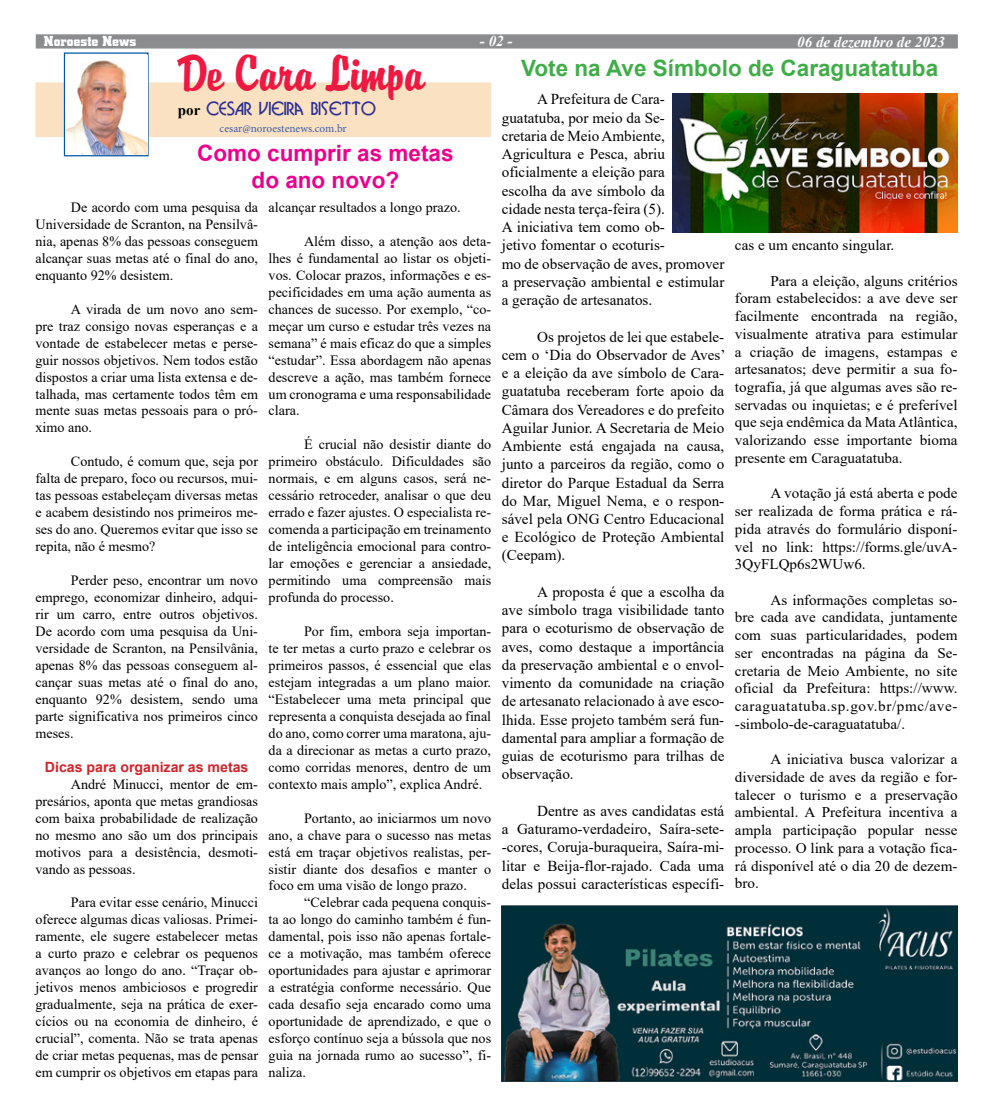
<style>
.page{position:relative;width:993px;height:1117px;background:#fff}
.page>*{position:absolute;margin:0;border:0;box-sizing:border-box;transform-origin:0 0}
.t1{font:45px "Briquet Plain";color:#ed1941}
.t2{font:700 22.5px "Arial";color:#41ad49}
.t3{font:700 22.5px/27px "Arial";color:#ec008c;text-align:center}
.t4{font:17.5px "Bosanova Plain";color:#2e3092}
.t5{font:15.12px/18.2px "Times New Roman";color:#000;text-align:justify}
.t6{font:italic 700 15px "Times New Roman";color:#fff}
.t7{font:700 15px "City D";letter-spacing:.005em;color:#fff}
.t8{font:14.75px/17.8px "Times New Roman";color:#000;text-align:justify}
.t9{font:14.12px/17px "Times New Roman";color:#000;text-align:justify}
.t10{font:700 14.12px "Arial";color:#d2232a}
.t11{font:11.25px "Minion Pro";color:#415ca9}
.s1{font-family:"Times New Roman";font-weight:700;font-size:15px;color:#000}
</style>
<div class="page">
<div style="left:36px;top:34px;width:921px;height:15px;background:#8a8c8e;border:1px solid #8a8c8e"></div>
<div style="left:35px;top:82px;width:456px;height:55px;background:#f9e1c1;border:1px solid #f9e1c1"></div>
<div style="left:64px;top:52px;width:84px;height:104px;border:1px solid #0057a8"></div>
<img style="left:66px;top:55px;width:81px;height:99px">
<img style="left:672px;top:94px;width:285px;height:139px">
<img style="left:501px;top:905px;width:456px;height:176px">
<p class="t7" style="left:44px;top:33px;width:94px">Noroeste News</p>
<p class="t6" style="left:480px;top:31px;width:34px">- 02 -</p>
<p class="t6" style="left:797px;top:31px;width:149px">06 de dezembro de 2023</p>
<h1 class="t1" style="left:179px;top:46px;width:246px">De Cara Limpa</h1>
<p class="t4" style="left:178px;top:98px;width:200px"><span class="s1">por</span> CESAR VIEIRA BISETTO</p>
<p class="t11" style="left:219px;top:121px;width:129px">cesar@noroestenews.com.br</p>
<h2 class="t3" style="left:197px;top:139px;width:258px">Como cumprir as metas do ano novo?</h2>
<p class="t9" style="left:35px;top:198px;width:224px;text-indent:35px">De acordo com uma pesquisa da Universidade de Scranton, na Pensilvâ&shy;nia, apenas 8% das pessoas conseguem alcançar suas metas até o final do ano, enquanto 92% desistem.</p>
<p class="t9" style="left:35px;top:300px;width:224px;text-indent:35px">A virada de um novo ano sem&shy;pre traz consigo novas esperanças e a vontade de estabelecer metas e perse&shy;guir nossos objetivos. Nem todos estão dispostos a criar uma lista extensa e de&shy;talhada, mas certamente todos têm em mente suas metas pessoais para o pró&shy;ximo ano.</p>
<p class="t9" style="left:35px;top:452px;width:224px;text-indent:35px">Contudo, é comum que, seja por falta de preparo, foco ou recursos, mui&shy;tas pessoas estabeleçam diversas metas e acabem desistindo nos primeiros me&shy;ses do ano. Queremos evitar que isso se repita, não é mesmo?</p>
<p class="t9" style="left:35px;top:571px;width:224px;text-indent:35px">Perder peso, encontrar um novo emprego, economizar dinheiro, adqui&shy;rir um carro, entre outros objetivos.<br>De acordo com uma pesquisa da Uni&shy;versidade de Scranton, na Pensilvânia, apenas 8% das pessoas conseguem al&shy;cançar suas metas até o final do ano, enquanto 92% desistem, sendo uma parte significativa nos primeiros cinco meses.</p>
<p class="t10" style="left:45px;top:756px;width:205px">Dicas para organizar as metas</p>
<p class="t9" style="left:35px;top:774px;width:224px;text-indent:35px">André Minucci, mentor de em&shy;presários, aponta que metas grandiosas com baixa probabilidade de realização no mesmo ano são um dos principais motivos para a desistência, desmoti&shy;vando as pessoas.</p>
<p class="t9" style="left:35px;top:893px;width:224px;text-indent:35px">Para evitar esse cenário, Minucci oferece algumas dicas valiosas. Primei&shy;ramente, ele sugere estabelecer metas a curto prazo e celebrar os pequenos avanços ao longo do ano. “Traçar ob&shy;jetivos menos ambiciosos e progredir gradualmente, seja na prática de exer&shy;cícios ou na economia de dinheiro, é crucial”, comenta. Não se trata apenas de criar metas pequenas, mas de pensar em cumprir os objetivos em etapas para</p>
<h2 class="t2" style="left:521px;top:52px;width:418px">Vote na Ave Símbolo de Caraguatatuba</h2>
<p class="t5" style="left:501px;top:90px;width:224px;text-align:left;text-indent:35px">A Prefeitura de Cara&shy;guatatuba, por meio da Se-<br>cretaria de Meio Ambiente,<br>Agricultura e Pesca, abriu oficialmente a eleição para<br>escolha da ave símbolo da<br>cidade nesta terça-feira (5).<br>A iniciativa tem como ob-<br>jetivo fomentar o ecoturis-<br>mo de observação de aves, promover a preservação ambiental e estimular a geração de artesanatos.</p>
<p class="t5" style="left:501px;top:327px;width:225px;text-indent:35px">Os projetos de lei que estabele&shy;cem o ‘Dia do Observador de Aves’ e a eleição da ave símbolo de Cara&shy;guatatuba receberam forte apoio da Câmara dos Vereadores e do prefeito Aguilar Junior. A Secretaria de Meio Ambiente está engajada na causa, junto a parceiros da região, como o diretor do Parque Estadual da Serra do Mar, Miguel Nema, e o respon&shy;sável pela ONG Centro Educacional e Ecológico de Proteção Ambiental (Ceepam).</p>
<p class="t5" style="left:501px;top:582px;width:224px;text-indent:35px">A proposta é que a escolha da ave símbolo traga visibilidade tanto para o ecoturismo de observação de aves, como destaque a importância da preservação ambiental e o envol&shy;vimento da comunidade na criação de artesanato relacionado à ave esco&shy;lhida. Esse projeto também será fun&shy;damental para ampliar a formação de guias de ecoturismo para trilhas de observação.</p>
<p class="t5" style="left:501px;top:801px;width:224px;text-indent:35px">Dentre as aves candidatas está a Gaturamo-verdadeiro, Saíra-sete--cores, Coruja-buraqueira, Saíra-mi&shy;litar e Beija-flor-rajado. Cada uma delas possui características específi-</p>
<p class="t9" style="left:268px;top:198px;width:193px">alcançar resultados a longo prazo.</p>
<p class="t9" style="left:268px;top:232px;width:224px;text-indent:35px">Além disso, a atenção aos deta&shy;lhes é fundamental ao listar os objeti&shy;vos. Colocar prazos, informações e es&shy;pecificidades em uma ação aumenta as chances de sucesso. Por exemplo, “co&shy;meçar um curso e estudar três vezes na semana” é mais eficaz do que a simples “estudar”. Essa abordagem não apenas descreve a ação, mas também fornece um cronograma e uma responsabilidade clara.</p>
<p class="t9" style="left:268px;top:435px;width:224px;text-indent:35px">É crucial não desistir diante do primeiro obstáculo. Dificuldades são normais, e em alguns casos, será ne&shy;cessário retroceder, analisar o que deu errado e fazer ajustes. O especialista re&shy;comenda a participação em treinamento de inteligência emocional para contro&shy;lar emoções e gerenciar a ansiedade, permitindo uma compreensão mais profunda do processo.</p>
<p class="t9" style="left:268px;top:622px;width:224px;text-indent:35px">Por fim, embora seja importan&shy;te ter metas a curto prazo e celebrar os primeiros passos, é essencial que elas estejam integradas a um plano maior. “Estabelecer uma meta principal que representa a conquista desejada ao final do ano, como correr uma maratona, aju&shy;da a direcionar as metas a curto prazo, como corridas menores, dentro de um contexto mais amplo”, explica André.</p>
<p class="t9" style="left:268px;top:808px;width:224px;text-indent:35px">Portanto, ao iniciarmos um novo ano, a chave para o sucesso nas metas está em traçar objetivos realistas, per&shy;sistir diante dos desafios e manter o foco em uma visão de longo prazo.</p>
<p class="t9" style="left:268px;top:893px;width:224px;text-indent:35px">“Celebrar cada pequena conquis&shy;ta ao longo do caminho também é fun&shy;damental, pois isso não apenas fortale&shy;ce a motivação, mas também oferece oportunidades para ajustar e aprimorar a estratégia conforme necessário. Que cada desafio seja encarado como uma oportunidade de aprendizado, e que o esforço contínuo seja a bússola que nos guia na jornada rumo ao sucesso”, fi&shy;naliza.</p>
<p class="t8" style="left:734px;top:236px;width:161px">cas e um encanto singular.</p>
<p class="t8" style="left:734px;top:271px;width:224px;text-indent:35px">Para a eleição, alguns critérios foram estabelecidos: a ave deve ser facilmente encontrada na região, visualmente atrativa para estimular a criação de imagens, estampas e artesanatos; deve permitir a sua fo&shy;tografia, já que algumas aves são re&shy;servadas ou inquietas; e é preferível que seja endêmica da Mata Atlântica, valorizando esse importante bioma presente em Caraguatatuba.</p>
<p class="t8" style="left:734px;top:484px;width:224px;text-indent:35px">A votação já está aberta e pode ser realizada de forma prática e rá&shy;pida através do formulário disponí&shy;vel no link: https://forms.gle/uvA-3QyFLQp6s2WUw6.</p>
<p class="t8" style="left:734px;top:590px;width:224px;text-indent:35px">As informações completas so&shy;bre cada ave candidata, juntamente com suas particularidades, podem ser encontradas na página da Se&shy;cretaria de Meio Ambiente, no site oficial da Prefeitura: https://www. caraguatatuba.sp.gov.br/pmc/ave--simbolo-de-caraguatatuba/.</p>
<p class="t8" style="left:734px;top:749px;width:224px;text-indent:35px">A iniciativa busca valorizar a diversidade de aves da região e for&shy;talecer o turismo e a preservação ambiental. A Prefeitura incentiva a ampla participação popular nesse processo. O link para a votação fica&shy;rá disponível até o dia 20 de dezem&shy;bro.</p>
</div>
